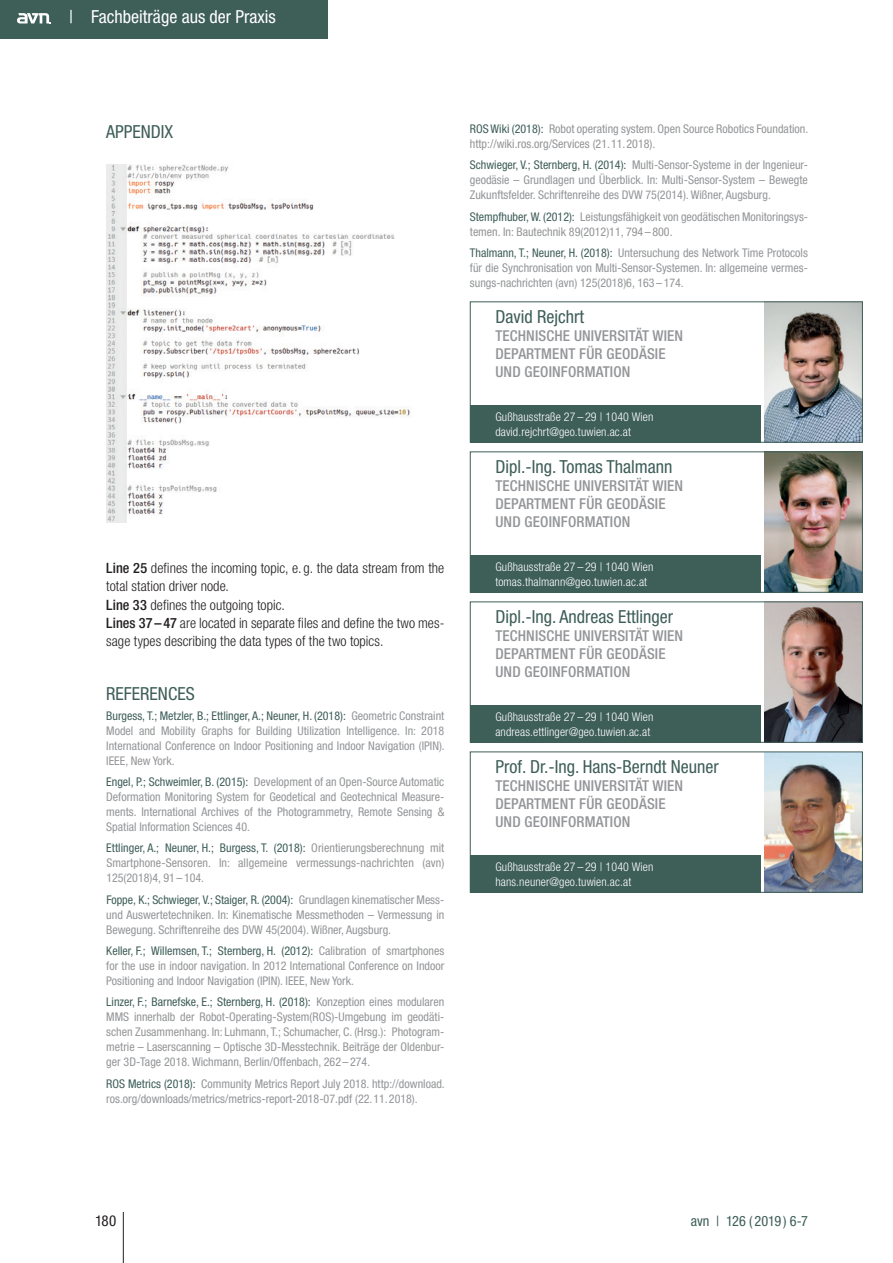
<style>
.page{position:relative;width:893px;height:1263px;background:#fff}
.page>*{position:absolute;margin:0;border:0;box-sizing:border-box;transform-origin:0 0}
.t1{font:condensed 18px "Helvetica Neue LT Std";color:#3e5e58}
.t2{font:condensed 18px "Helvetica Neue LT Std";color:#fff}
.t3{font:500 condensed 15px/18px "Helvetica Neue LT Std";letter-spacing:.01em;color:#939598}
.t4{font:condensed 15px "Helvetica Neue LT Std";color:#231f20}
.t5{font:300 condensed 14.25px/18.1px "Helvetica Neue LT Std";letter-spacing:.005em;color:#231f20}
.t6{font:condensed 14.25px "Helvetica Neue LT Std";letter-spacing:-.01em;color:#3e5e58}
.t7{font:condensed 12px/15px "Helvetica Neue LT Std";color:#939598;text-align:justify}
.t8{font:300 condensed 12px/15px "Helvetica Neue LT Std";letter-spacing:.01em;color:#fff}
.s1{font-weight:500}
.s2{color:#3e5e58}
</style>
<div class="page">
<hr style="left:123px;top:1212px;width:1px;height:51px;background:#231f20">
<div style="left:0;top:0;width:327px;height:38px;background:#3e5e58"></div>
<svg style="left:17px;top:13px;width:34px;height:10px"></svg>
<img style="left:106px;top:164px;width:304px;height:359px">
<div style="left:470px;top:405px;width:290px;height:38px;background:#3e5e58"></div>
<img style="left:765px;top:303px;width:96px;height:138px">
<div style="left:470px;top:301px;width:393px;height:142px;border:1px solid #3e5e58"></div>
<div style="left:470px;top:555px;width:290px;height:38px;background:#3e5e58"></div>
<img style="left:765px;top:453px;width:96px;height:138px">
<div style="left:470px;top:451px;width:393px;height:142px;border:1px solid #3e5e58"></div>
<div style="left:470px;top:705px;width:290px;height:38px;background:#3e5e58"></div>
<img style="left:765px;top:603px;width:96px;height:138px">
<div style="left:470px;top:601px;width:393px;height:142px;border:1px solid #3e5e58"></div>
<div style="left:470px;top:855px;width:290px;height:38px;background:#3e5e58"></div>
<img style="left:765px;top:753px;width:96px;height:138px">
<div style="left:470px;top:751px;width:393px;height:142px;border:1px solid #3e5e58"></div>
<h1 class="t2" style="left:69px;top:7px;width:208px">| Fachbeiträge aus der Praxis</h1>
<h1 class="t1" style="left:106px;top:121px;width:68px">APPENDIX</h1>
<p class="t5" style="left:106px;top:559px;width:340px"><span class="s1">Line 25</span> defines the incoming topic, e. g. the data stream from the total station driver node.<br><span class="s1">Line 33</span> defines the outgoing topic.<br><span class="s1">Lines 37–47</span> are located in separate files and define the two mes&shy;sage types describing the data types of the two topics.</p>
<h1 class="t1" style="left:106px;top:683px;width:90px">REFERENCES</h1>
<p class="t7" style="left:106px;top:708px;width:340px"><span class="s2">Burgess, T.; Metzler, B.; Ettlinger, A.; Neuner, H. (2018):</span> Geometric Constraint Model and Mobility Graphs for Building Utilization Intelligence. In: 2018<br>International Conference on Indoor Positioning and Indoor Navigation (IPIN).<br>IEEE, New York.</p>
<p class="t7" style="left:106px;top:774px;width:340px"><span class="s2">Engel, P.; Schweimler, B. (2015):</span> Development of an Open-Source Automatic Deformation Monitoring System for Geodetical and Geotechnical Measure&shy;ments. International Archives of the Photogrammetry, Remote Sensing &amp; Spatial Information Sciences 40.</p>
<p class="t7" style="left:106px;top:840px;width:340px"><span class="s2">Ettlinger, A.; Neuner, H.; Burgess, T. (2018):</span> Orientierungsberechnung mit Smartphone-Sensoren. In: allgemeine vermessungs-nachrichten (avn)<br>125(2018)4, 91–104.</p>
<p class="t7" style="left:106px;top:892px;width:340px"><span class="s2">Foppe, K.; Schwieger, V.; Staiger, R. (2004):</span> Grundlagen kinematischer Mess&shy;und Auswertetechniken. In: Kinematische Messmethoden – Vermessung in Bewegung. Schriftenreihe des DVW 45(2004). Wißner, Augsburg.</p>
<p class="t7" style="left:106px;top:943px;width:340px"><span class="s2">Keller, F.; Willemsen, T.; Sternberg, H. (2012):</span> Calibration of smartphones for the use in indoor navigation. In 2012 International Conference on Indoor Positioning and Indoor Navigation (IPIN). IEEE, New York.</p>
<p class="t7" style="left:106px;top:995px;width:340px"><span class="s2">Linzer, F.; Barnefske, E.; Sternberg, H. (2018):</span> Konzeption eines modularen MMS innerhalb der Robot-Operating-System(ROS)-Umgebung im geodäti&shy;schen Zusammenhang. In: Luhmann, T.; Schumacher, C. (Hrsg.): Photogram&shy;metrie – Laserscanning – Optische 3D-Messtechnik. Beiträge der Oldenbur&shy;ger 3D-Tage 2018. Wichmann, Berlin/Offenbach, 262 –274.</p>
<p class="t7" style="left:106px;top:1076px;width:340px"><span class="s2">ROS Metrics (2018):</span> Community Metrics Report July 2018. http://download. ros.org/downloads/metrics/metrics-report-2018-07.pdf (22.11.2018).</p>
<p class="t7" style="left:470px;top:121px;width:340px"><span class="s2">ROS Wiki (2018):</span> Robot operating system. Open Source Robotics Foundation. http://wiki.ros.org/Services (21.11.2018).</p>
<p class="t7" style="left:470px;top:158px;width:340px"><span class="s2">Schwieger, V.; Sternberg, H. (2014):</span> Multi-Sensor-Systeme in der Ingenieur&shy;geodäsie – Grundlagen und Überblick. In: Multi-Sensor-System – Bewegte Zukunftsfelder. Schriftenreihe des DVW 75(2014). Wißner, Augsburg.</p>
<p class="t7" style="left:470px;top:209px;width:340px"><span class="s2">Stempfhuber, W. (2012):</span> Leistungsfähigkeit von geodätischen Monitoringsys&shy;temen. In: Bautechnik 89(2012)11, 794 –800.</p>
<p class="t7" style="left:470px;top:245px;width:340px"><span class="s2">Thalmann, T.; Neuner, H. (2018):</span> Untersuchung des Network Time Protocols für die Synchronisation von Multi-Sensor-Systemen. In: allgemeine vermes&shy;sungs-nachrichten (avn) 125(2018)6, 163 –174.</p>
<h1 class="t1" style="left:495px;top:306px;width:90px">David Rejchrt</h1>
<p class="t3" style="left:495px;top:327px;width:189px">TECHNISCHE UNIVERSITÄT WIEN<br>DEPARTMENT FÜR GEODÄSIE<br>UND GEOINFORMATION</p>
<p class="t8" style="left:495px;top:409px;width:159px">Gußhausstraße 27 – 29 | 1040 Wien david.rejchrt@geo.tuwien.ac.at</p>
<h1 class="t1" style="left:495px;top:456px;width:178px">Dipl.-Ing. Tomas Thalmann</h1>
<p class="t3" style="left:495px;top:477px;width:189px">TECHNISCHE UNIVERSITÄT WIEN<br>DEPARTMENT FÜR GEODÄSIE<br>UND GEOINFORMATION</p>
<p class="t8" style="left:495px;top:559px;width:159px">Gußhausstraße 27 – 29 | 1040 Wien tomas.thalmann@geo.tuwien.ac.at</p>
<h1 class="t1" style="left:495px;top:606px;width:179px">Dipl.-Ing. Andreas Ettlinger</h1>
<p class="t3" style="left:495px;top:627px;width:189px">TECHNISCHE UNIVERSITÄT WIEN<br>DEPARTMENT FÜR GEODÄSIE<br>UND GEOINFORMATION</p>
<p class="t8" style="left:495px;top:709px;width:159px">Gußhausstraße 27 – 29 | 1040 Wien andreas.ettlinger@geo.tuwien.ac.at</p>
<h1 class="t1" style="left:495px;top:756px;width:225px">Prof. Dr.-Ing. Hans-Berndt Neuner</h1>
<p class="t3" style="left:495px;top:777px;width:189px">TECHNISCHE UNIVERSITÄT WIEN<br>DEPARTMENT FÜR GEODÄSIE<br>UND GEOINFORMATION</p>
<p class="t8" style="left:495px;top:859px;width:159px">Gußhausstraße 27 – 29 | 1040 Wien hans.neuner@geo.tuwien.ac.at</p>
<p class="t4" style="left:95px;top:1212px;width:23px">180</p>
<p class="t6" style="left:691px;top:1213px;width:119px">avn | 126 ( 2019 ) 6-7</p>
</div>
